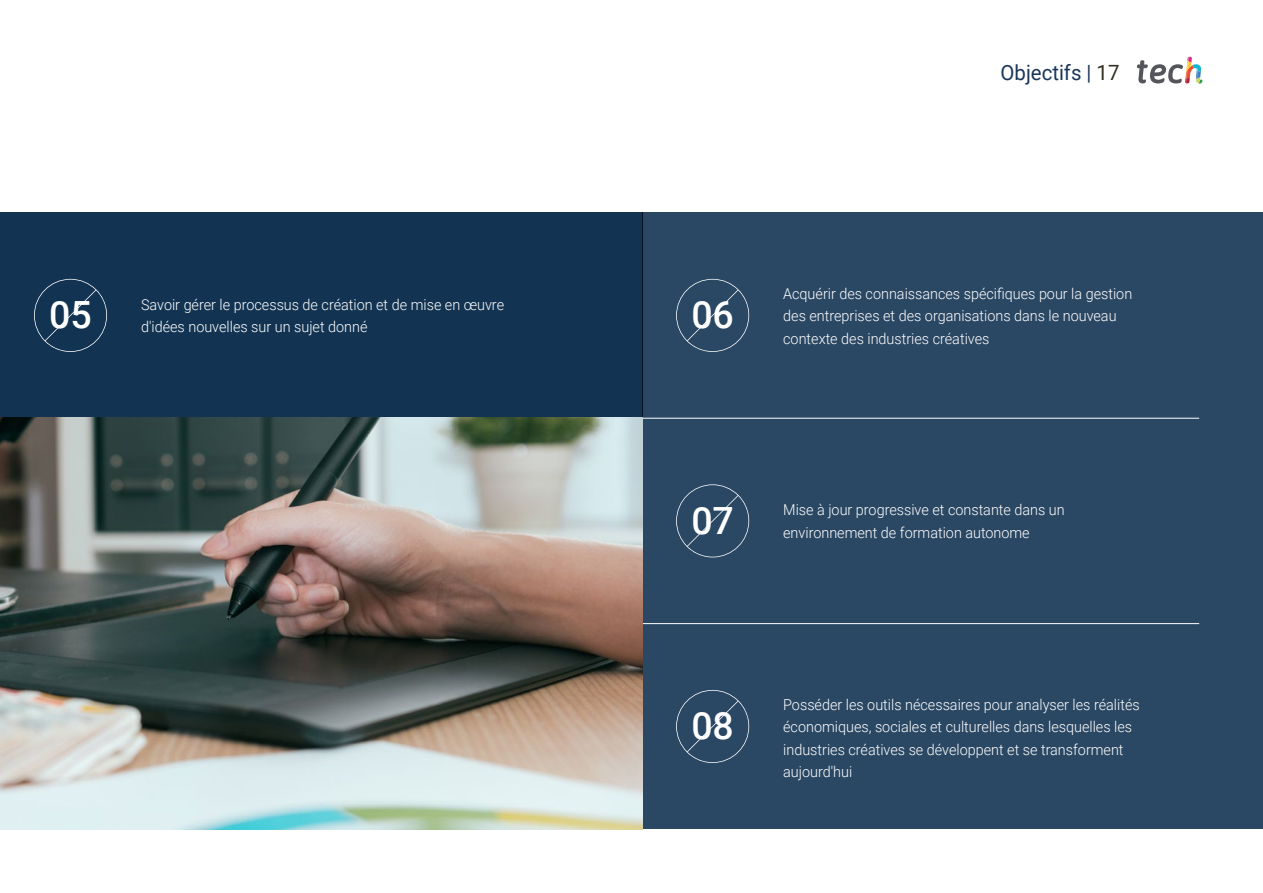
<style>
.page{position:relative;width:1263px;height:893px;background:#fff}
.page>*{position:absolute;margin:0;border:0;box-sizing:border-box;transform-origin:0 0}
.t1{font:500 37.5px "Roboto";color:#fff}
.t2{font:21px "Roboto";color:#1a355c}
.t3{font:300 15px/22.5px "Roboto";color:#fff;scale:.96 1}
.s1{color:#312e20}
</style>
<div class="page">
<div style="left:0;top:213px;width:642px;height:616px;background:#123352"></div>
<div style="left:642px;top:213px;width:621px;height:616px;background:#2a4763"></div>
<svg style="left:676px;top:279px;width:73px;height:73px"></svg>
<svg style="left:676px;top:484px;width:73px;height:73px"></svg>
<svg style="left:676px;top:690px;width:73px;height:73px"></svg>
<svg style="left:34px;top:279px;width:73px;height:73px"></svg>
<hr style="left:0;top:418px;width:1199px;height:1px;background:#fff">
<hr style="left:0;top:623px;width:1199px;height:1px;background:#fff">
<svg style="left:1137px;top:57px;width:65px;height:27px"></svg>
<img style="left:0;top:418px;width:642px;height:411px">
<h1 class="t1" style="left:49px;top:288px;width:44px">05</h1>
<p class="t3" style="left:141px;top:293px;width:380px">Savoir gérer le processus de création et de mise en œuvre</p>
<p class="t3" style="left:141px;top:315px;width:237px">d'idées nouvelles sur un sujet donné</p>
<h2 class="t2" style="left:1000px;top:57px;width:120px">Objectifs | <span class="s1">17</span></h2>
<h1 class="t1" style="left:691px;top:288px;width:44px">06</h1>
<p class="t3" style="left:783px;top:281px;width:365px">Acquérir des connaissances spécifiques pour la gestion des entreprises et des organisations dans le nouveau contexte des industries créatives</p>
<h1 class="t1" style="left:691px;top:494px;width:44px">07</h1>
<p class="t3" style="left:783px;top:498px;width:295px">Mise à jour progressive et constante dans un environnement de formation autonome</p>
<h1 class="t1" style="left:691px;top:699px;width:44px">08</h1>
<p class="t3" style="left:783px;top:692px;width:373px">Posséder les outils nécessaires pour analyser les réalités économiques, sociales et culturelles dans lesquelles les industries créatives se développent et se transforment aujourd'hui</p>
</div>
